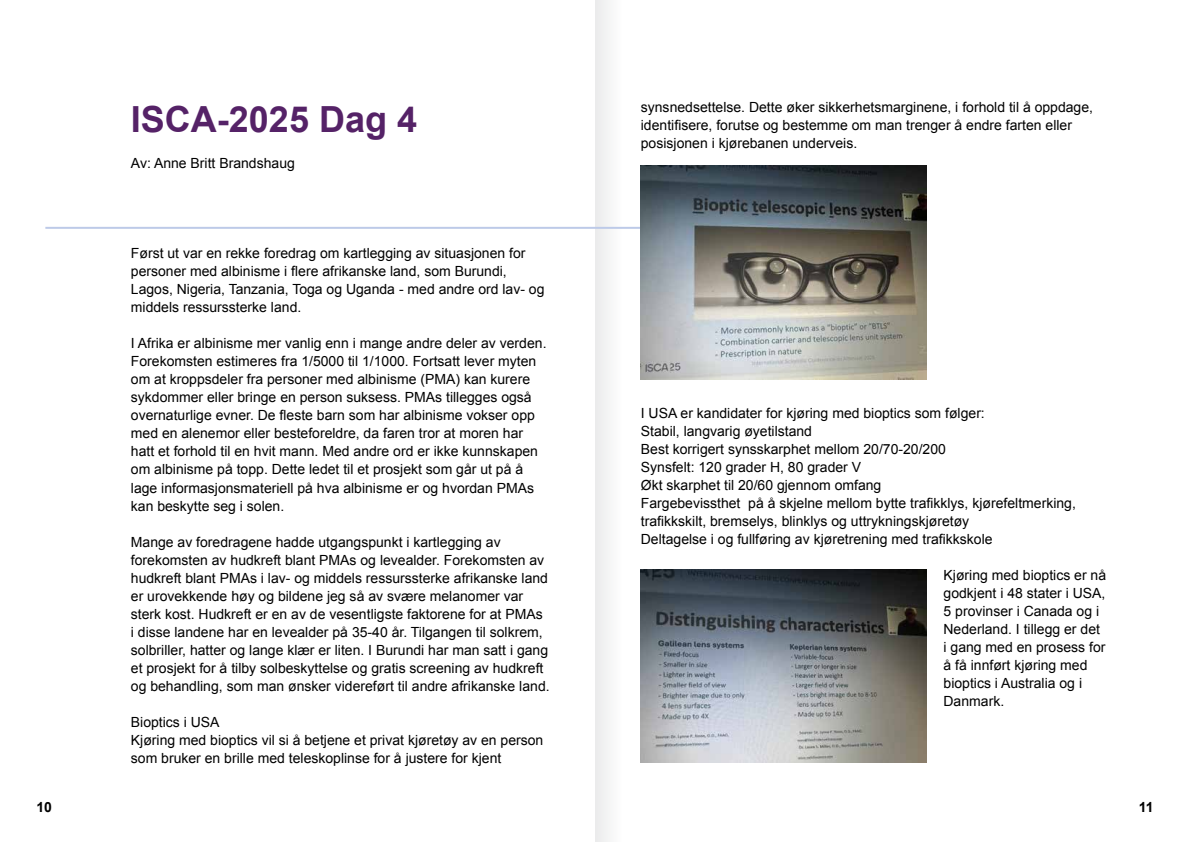
<style>
.page{position:relative;width:1191px;height:842px;background:#fff}
.page>*{position:absolute;margin:0;border:0;box-sizing:border-box;transform-origin:0 0}
.t1{font:700 36px "Arial";color:#552267}
.t2{font:14px/18px "Arial";color:#000}
.t3{font:14px/18px "Arial MT2";color:#000}
.t4{font:700 14px "Arial";color:#000}
</style>
<div class="page">
<div style="left:595px;top:0;width:27px;height:842px;background:#f3f3f3"></div>
<hr style="left:45px;top:227px;width:596px;height:2px;background:#bdcae8">
<img style="left:641px;top:166px;width:285px;height:214px">
<img style="left:641px;top:569px;width:285px;height:194px">
<h1 class="t1" style="left:131px;top:96px;width:288px">ISCA-2025 Dag 4</h1>
<p class="t2" style="left:131px;top:155px;width:165px">Av: Anne Britt Brandshaug</p>
<p class="t2" style="left:131px;top:245px;width:396px">Først ut var en rekke foredrag om kartlegging av situasjonen for</p>
<p class="t3" style="left:131px;top:263px;width:377px">personer med albinisme i flere afrikanske land, som Burundi,</p>
<p class="t2" style="left:131px;top:281px;width:415px">Lagos, Nigeria, Tanzania, Toga og Uganda - med andre ord lav- og middels ressurssterke land.</p>
<p class="t2" style="left:131px;top:335px;width:417px">I Afrika er albinisme mer vanlig enn i mange andre deler av verden.<br>Forekomsten estimeres fra 1/5000 til 1/1000. Fortsatt lever myten om at kroppsdeler fra personer med albinisme (PMA) kan kurere sykdommer eller bringe en person suksess. PMAs tillegges også</p>
<p class="t3" style="left:131px;top:407px;width:405px">overnaturlige evner. De fleste barn som har albinisme vokser opp</p>
<p class="t2" style="left:131px;top:425px;width:408px">med en alenemor eller besteforeldre, da faren tror at moren har hatt et forhold til en hvit mann. Med andre ord er ikke kunnskapen om albinisme på topp. Dette ledet til et prosjekt som går ut på å lage informasjonsmateriell på hva albinisme er og hvordan PMAs kan beskytte seg i solen.</p>
<p class="t2" style="left:131px;top:533px;width:420px">Mange av foredragene hadde utgangspunkt i kartlegging av forekomsten av hudkreft blant PMAs og levealder. Forekomsten av hudkreft blant PMAs i lav- og middels ressurssterke afrikanske land er urovekkende høy og bildene jeg så av svære melanomer var sterk kost. Hudkreft er en av de vesentligste faktorene for at PMAs<br>i disse landene har en levealder på 35-40 år. Tilgangen til solkrem, solbriller, hatter og lange klær er liten. I Burundi har man satt i gang et prosjekt for å tilby solbeskyttelse og gratis screening av hudkreft og behandling, som man ønsker videreført til andre afrikanske land.</p>
<p class="t2" style="left:131px;top:713px;width:414px">Bioptics i USA<br>Kjøring med bioptics vil si å betjene et privat kjøretøy av en person som bruker en brille med teleskoplinse for å justere for kjent</p>
<p class="t2" style="left:641px;top:98px;width:454px">synsnedsettelse. Dette øker sikkerhetsmarginene, i forhold til å oppdage,</p>
<p class="t3" style="left:641px;top:116px;width:433px">identifisere, forutse og bestemme om man trenger å endre farten eller</p>
<p class="t2" style="left:641px;top:134px;width:218px">posisjonen i kjørebanen underveis.</p>
<p class="t2" style="left:641px;top:404px;width:345px">I USA er kandidater for kjøring med bioptics som følger:<br>Stabil, langvarig øyetilstand<br>Best korrigert synsskarphet mellom 20/70-20/200<br>Synsfelt: 120 grader H, 80 grader V<br>Økt skarphet til 20/60 gjennom omfang</p>
<p class="t3" style="left:641px;top:494px;width:436px">Fargebevissthet på å skjelne mellom bytte trafikklys, kjørefeltmerking, trafikkskilt, bremselys, blinklys og uttrykningskjøretøy<br>Deltagelse i og fullføring av kjøretrening med trafikkskole</p>
<p class="t2" style="left:943px;top:566px;width:164px">Kjøring med bioptics er nå godkjent i 48 stater i USA,<br>5 provinser i Canada og i<br>Nederland. I tillegg er det i gang med en prosess for å få innført kjøring med bioptics i Australia og i<br>Danmark.</p>
<p class="t4" style="left:37px;top:798px;width:17px">10</p>
<p class="t4" style="left:1138px;top:798px;width:16px">11</p>
</div>
